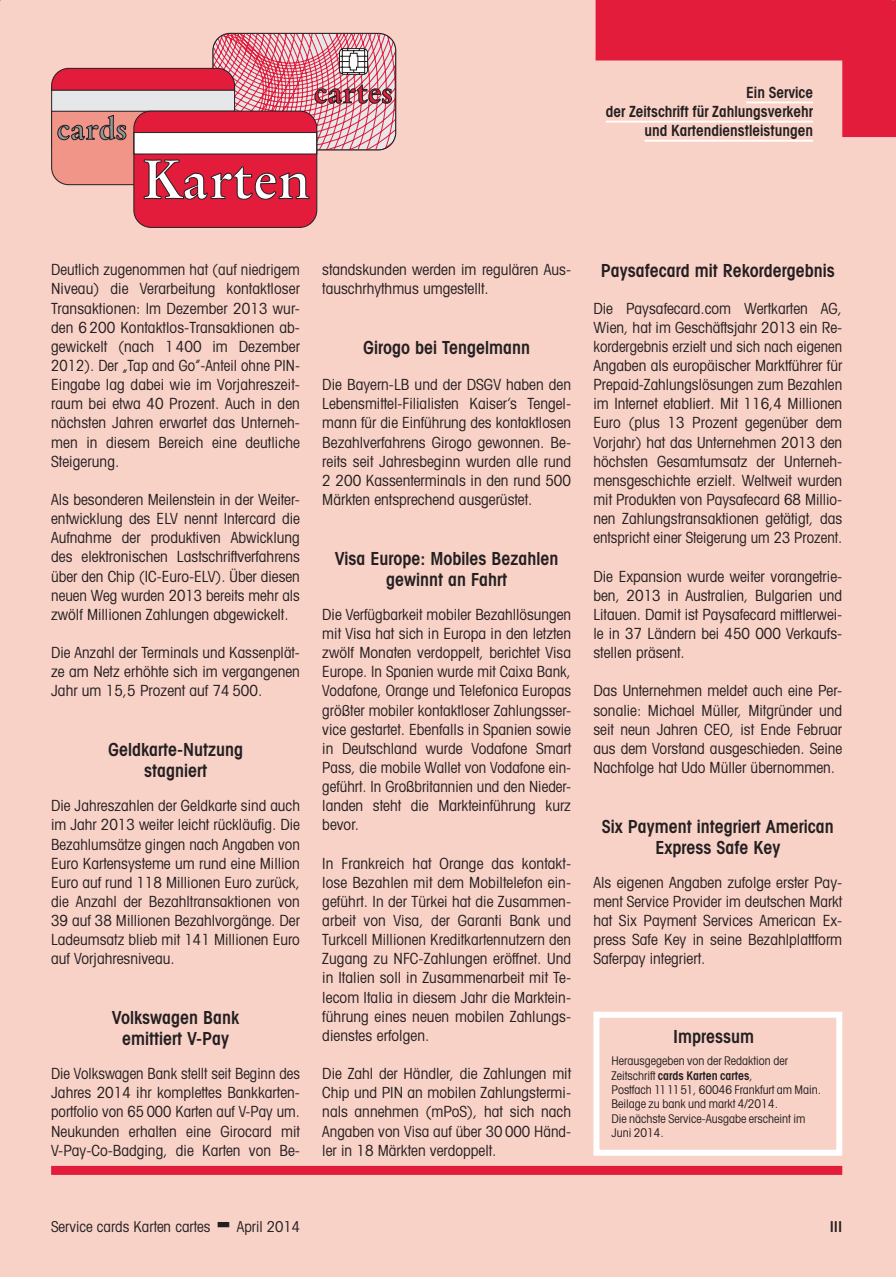
<style>
.page{position:relative;width:896px;height:1277px;background:#f9d2c7}
.page>*{position:absolute;margin:0;border:0;box-sizing:border-box;transform-origin:0 0}
.t1{font:700 54.75px "Stempel Garamond";color:#fff}
.t2{font:700 30.45px "Stempel Garamond";color:#e41c3b}
.t3{font:700 30.45px "Stempel Garamond";color:#939598}
.t4{font:600 condensed 18px/21.3px "Avant Garde";color:#231f20;text-align:center}
.t5{font:condensed 15.3px/19.2px "Avant Garde";color:#231f20;text-align:justify}
.t6{font:condensed 15.3px/19.2px "Avant Garde";color:#231f20;text-align:justify;scale:.96 1}
.t7{font:600 condensed 15.3px/19.2px "Avant Garde";color:#231f20;text-align:right}
.t8{font:condensed 15px "Avant Garde";color:#231f20}
.t9{font:600 condensed 15px "Avant Garde";color:#231f20}
.t10{font:condensed 12px/14.4px "Avant Garde";color:#231f20}
.s1{font-weight:600}
</style>
<div class="page">
<div style="left:134px;top:111px;width:183px;height:116px;background:#e41c3b;border-radius:17px"></div>
<svg style="left:51px;top:33px;width:345px;height:167px"></svg>
<hr style="left:644px;top:140px;width:169px;height:2px;background:#fff">
<div style="left:51px;top:1165px;width:791px;height:9px;background:#e41c3b"></div>
<div style="left:593px;top:1011px;width:249px;height:144px;border:6px solid #fff"></div>
<svg style="left:595px;top:0;width:301px;height:137px"></svg>
<h2 class="t3" style="left:57px;top:110px;width:72px">cards</h2>
<h2 class="t2" style="left:314px;top:73px;width:81px">cartes</h2>
<h1 class="t1" style="left:141px;top:146px;width:171px">Karten</h1>
<p class="t7" style="left:606px;top:83px;width:209px">Ein Service<br>der Zeitschrift für Zahlungsverkehr und Kartendienstleistungen</p>
<p class="t5" style="left:51px;top:260px;width:250px">Deutlich zugenommen hat (auf niedrigem Niveau) die Verarbeitung kontaktloser Transaktionen: Im Dezember 2013 wur&shy;den 6 200 Kontaktlos-Transaktionen ab&shy;gewickelt (nach 1400 im Dezember 2012). Der „Tap and Go”-Anteil ohne PIN-Eingabe lag dabei wie im Vorjahreszeit&shy;raum bei etwa 40 Prozent. Auch in den nächsten Jahren erwartet das Unterneh&shy;men in diesem Bereich eine deutliche Steigerung.</p>
<p class="t5" style="left:51px;top:489px;width:250px">Als besonderen Meilenstein in der Weiter&shy;entwicklung des ELV nennt Intercard die Aufnahme der produktiven Abwicklung des elektronischen Lastschriftverfahrens über den Chip (IC-Euro-ELV). Über diesen neuen Weg wurden 2013 bereits mehr als zwölf Millionen Zahlungen abgewickelt.</p>
<p class="t5" style="left:51px;top:642px;width:250px">Die Anzahl der Terminals und Kassenplät&shy;ze am Netz erhöhte sich im vergangenen Jahr um 15,5 Prozent auf 74 500.</p>
<p class="t4" style="left:108px;top:738px;width:136px">Geldkarte-Nutzung stagniert</p>
<p class="t5" style="left:51px;top:796px;width:250px">Die Jahreszahlen der Geldkarte sind auch im Jahr 2013 weiter leicht rückläufig. Die Bezahlumsätze gingen nach Angaben von Euro Kartensysteme um rund eine Million Euro auf rund 118 Millionen Euro zurück, die Anzahl der Bezahltransaktionen von 39 auf 38 Millionen Bezahlvorgänge. Der Ladeumsatz blieb mit 141 Millionen Euro auf Vorjahresniveau.</p>
<p class="t4" style="left:112px;top:1006px;width:129px">Volkswagen Bank emittiert V-Pay</p>
<p class="t6" style="left:51px;top:1063px;width:261px">Die Volkswagen Bank stellt seit Beginn des Jahres 2014 ihr komplettes Bankkarten&shy;portfolio von 65 000 Karten auf V-Pay um.<br>Neukunden erhalten eine Girocard mit V-Pay-Co-Badging, die Karten von Be-</p>
<p class="t5" style="left:322px;top:260px;width:250px">standskunden werden im regulären Aus&shy;tauschrhythmus umgestellt.</p>
<p class="t4" style="left:363px;top:337px;width:169px">Girogo bei Tengelmann</p>
<p class="t5" style="left:322px;top:375px;width:250px">Die Bayern-LB und der DSGV haben den Lebensmittel-Filialisten Kaiser’s Tengel&shy;mann für die Einführung des kontaktlosen Bezahlverfahrens Girogo gewonnen. Be&shy;reits seit Jahresbeginn wurden alle rund 2 200 Kassenterminals in den rund 500<br>Märkten entsprechend ausgerüstet.</p>
<p class="t4" style="left:335px;top:547px;width:225px">Visa Europe: Mobiles Bezahlen gewinnt an Fahrt</p>
<p class="t5" style="left:322px;top:604px;width:250px">Die Verfügbarkeit mobiler Bezahllösungen mit Visa hat sich in Europa in den letzten zwölf Monaten verdoppelt, berichtet Visa Europe. In Spanien wurde mit Caixa Bank, Vodafone, Orange und Telefonica Europas größter mobiler kontaktloser Zahlungsser&shy;vice gestartet. Ebenfalls in Spanien sowie in Deutschland wurde Vodafone Smart Pass, die mobile Wallet von Vodafone ein&shy;geführt. In Großbritannien und den Nieder&shy;landen steht die Markteinführung kurz bevor.</p>
<p class="t5" style="left:322px;top:853px;width:250px">In Frankreich hat Orange das kontakt&shy;lose Bezahlen mit dem Mobiltelefon ein&shy;geführt. In der Türkei hat die Zusammen&shy;arbeit von Visa, der Garanti Bank und Turkcell Millionen Kreditkartennutzern den Zugang zu NFC-Zahlungen eröffnet. Und in Italien soll in Zusammenarbeit mit Te&shy;lecom Italia in diesem Jahr die Marktein&shy;führung eines neuen mobilen Zahlungs&shy;dienstes erfolgen.</p>
<p class="t5" style="left:322px;top:1063px;width:250px">Die Zahl der Händler, die Zahlungen mit Chip und PIN an mobilen Zahlungstermi&shy;nals annehmen (mPoS), hat sich nach Angaben von Visa auf über 30 000 Händ&shy;ler in 18 Märkten verdoppelt.</p>
<p class="t4" style="left:601px;top:259px;width:235px">Paysafecard mit Rekordergebnis</p>
<p class="t5" style="left:593px;top:298px;width:250px">Die Paysafecard.com Wertkarten AG, Wien, hat im Geschäftsjahr 2013 ein Re&shy;kordergebnis erzielt und sich nach eigenen Angaben als europäischer Marktführer für Prepaid-Zahlungslösungen zum Bezahlen im Internet etabliert. Mit 116,4 Millionen Euro (plus 13 Prozent gegenüber dem Vorjahr) hat das Unternehmen 2013 den höchsten Gesamtumsatz der Unterneh&shy;mensgeschichte erzielt. Weltweit wurden mit Produkten von Paysafecard 68 Millio&shy;nen Zahlungstransaktionen getätigt, das entspricht einer Steigerung um 23 Prozent.</p>
<p class="t5" style="left:593px;top:566px;width:250px">Die Expansion wurde weiter vorangetrie&shy;ben, 2013 in Australien, Bulgarien und Litauen. Damit ist Paysafecard mittlerwei&shy;le in 37 Ländern bei 450 000 Verkaufs&shy;stellen präsent.</p>
<p class="t5" style="left:593px;top:681px;width:250px">Das Unternehmen meldet auch eine Per&shy;sonalie: Michael Müller, Mitgründer und seit neun Jahren CEO, ist Ende Februar aus dem Vorstand ausgeschieden. Seine Nachfolge hat Udo Müller übernommen.</p>
<p class="t4" style="left:602px;top:815px;width:234px">Six Payment integriert American<br>Express Safe Key</p>
<p class="t5" style="left:593px;top:872px;width:250px">Als eigenen Angaben zufolge erster Pay&shy;ment Service Provider im deutschen Markt hat Six Payment Services American Ex&shy;press Safe Key in seine Bezahlplattform Saferpay integriert.</p>
<p class="t4" style="left:673px;top:1025px;width:83px">Impressum</p>
<p class="t10" style="left:611px;top:1053px;width:211px">Herausgegeben von der Redaktion der Zeitschrift <span class="s1">cards Karten cartes</span>,<br>Postfach 111151, 60046 Frankfurt am Main.<br>Beilage zu bank und markt 4/2014.<br>Die nächste Service-Ausgabe erscheint im Juni 2014.</p>
<p class="t8" style="left:51px;top:1217px;width:161px">Service cards Karten cartes</p>
<p class="t8" style="left:237px;top:1217px;width:65px">April 2014</p>
<p class="t9" style="left:830px;top:1217px;width:14px">III</p>
</div>
